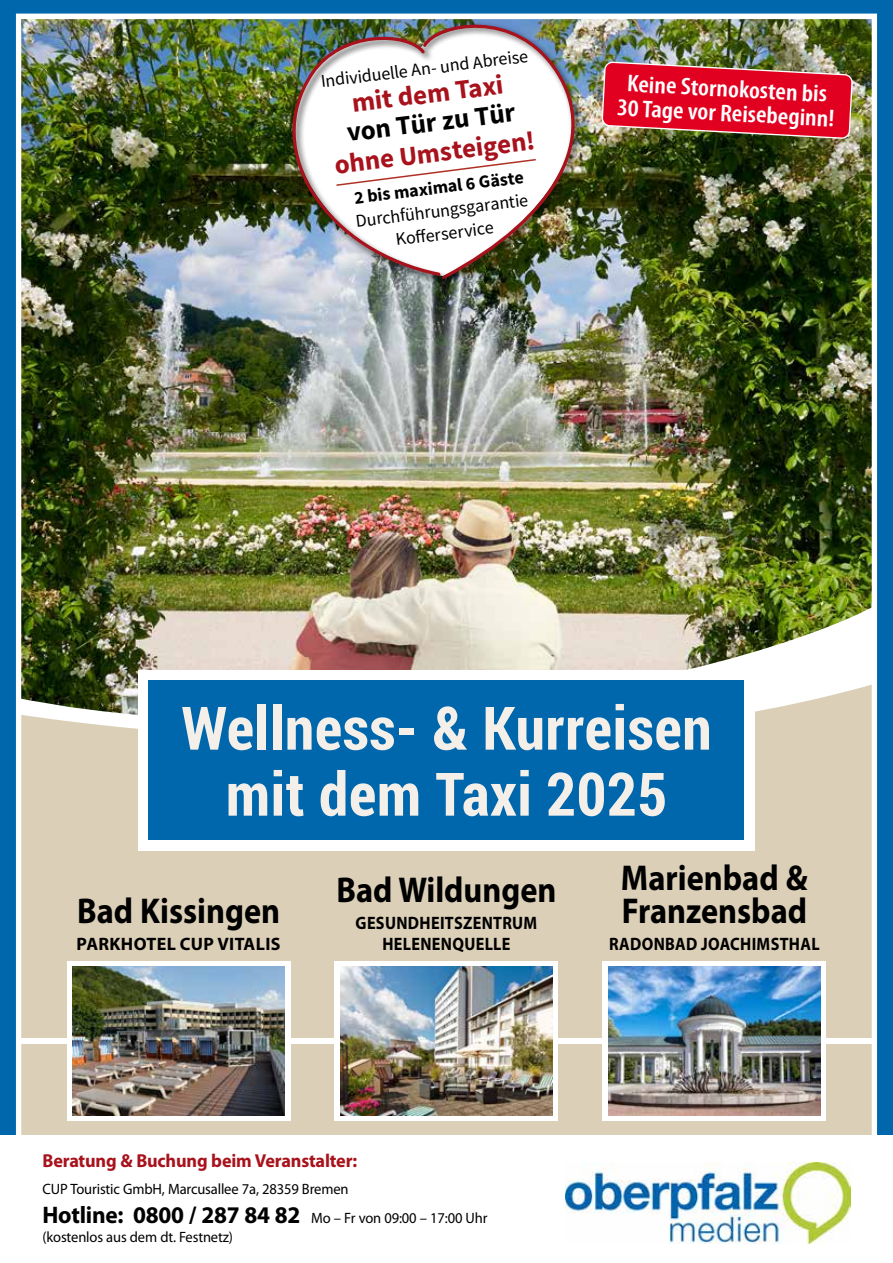
<style>
.page{position:relative;width:893px;height:1263px;background:#fff}
.page>*{position:absolute;margin:0;border:0;box-sizing:border-box;transform-origin:0 0}
.t1{font:700 60px/66px "Roboto Condensed";letter-spacing:.01em;color:#f4f0e9;text-align:center}
.t2{font:700 36px/33px "Myriad Pro";color:#000;scale:.9 1}
.t3{font:700 27px "Source Sans Pro";color:#a8121c}
.t4{font:700 27px "Source Sans Pro";color:#000}
.t5{font:600 condensed 24.3px/24.3px "Myriad Pro";color:#fff;text-align:center;scale:1.1 1}
.t6{font:700 18.75px "Myriad Pro";letter-spacing:-.01em;color:#a8121c}
.t7{font:18px/23.1px "Source Sans Pro";color:#000;text-align:center}
.t8{font:700 18px/21px "Myriad Pro";letter-spacing:.02em;color:#000;text-align:center;scale:.9 1}
.t9{font:700 18px "Myriad Pro";letter-spacing:.02em;color:#000}
.t10{font:700 18px "Source Sans Pro";color:#000}
.t11{font:15px/28.8px "Myriad Pro";letter-spacing:-.01em;color:#000}
.s1{font-weight:700;font-size:24px}
</style>
<div class="page">
<img style="left:0;top:0;width:893px;height:1135px">
<img style="left:566px;top:1162px;width:284px;height:81px">
<p class="t7" style="left:320px;top:70px;width:210px;rotate:-7deg">Individuelle An- und Abreise</p>
<h3 class="t3" style="left:350px;top:85px;width:154px;rotate:-7deg">mit dem Taxi</h3>
<h3 class="t4" style="left:345px;top:114px;width:171px;rotate:-7deg">von Tür zu Tür</h3>
<h3 class="t3" style="left:332px;top:147px;width:203px;rotate:-7deg">ohne Umsteigen!</h3>
<p class="t10" style="left:353px;top:186px;width:172px;rotate:-7deg">2 bis maximal 6 Gäste</p>
<p class="t7" style="left:354px;top:209px;width:175px;rotate:-7deg">Durchführungsgarantie<br>Kofferservice</p>
<h3 class="t5" style="left:619px;top:70px;width:199px;rotate:3deg">Keine Stornokosten bis<br>30 Tage vor Reisebeginn!</h3>
<h1 class="t1" style="left:182px;top:693px;width:531px">Wellness- &amp; Kurreisen mit dem Taxi 2025</h1>
<h2 class="t2" style="left:77px;top:894px;width:227px">Bad Kissingen</h2>
<p class="t9" style="left:77px;top:933px;width:205px">PARKHOTEL CUP VITALIS</p>
<h2 class="t2" style="left:336px;top:873px;width:246px">Bad Wildungen</h2>
<p class="t8" style="left:356px;top:912px;width:203px">GESUNDHEITSZENTRUM<br>HELENENQUELLE</p>
<h2 class="t2" style="left:621px;top:861px;width:209px">Marienbad &amp;<br>Franzensbad</h2>
<p class="t8" style="left:609px;top:933px;width:235px">RADONBAD JOACHIMSTHAL</p>
<p class="t6" style="left:43px;top:1148px;width:316px">Beratung &amp; Buchung beim Veranstalter:</p>
<p class="t11" style="left:43px;top:1174px;width:446px">CUP Touristic GmbH, Marcusallee 7a, 28359 Bremen<br><span class="s1">Hotline: 0800 / 287 84 82</span> Mo – Fr von 09:00 – 17:00 Uhr</p>
<p class="t11" style="left:43px;top:1222px;width:192px">(kostenlos aus dem dt. Festnetz)</p>
</div>
